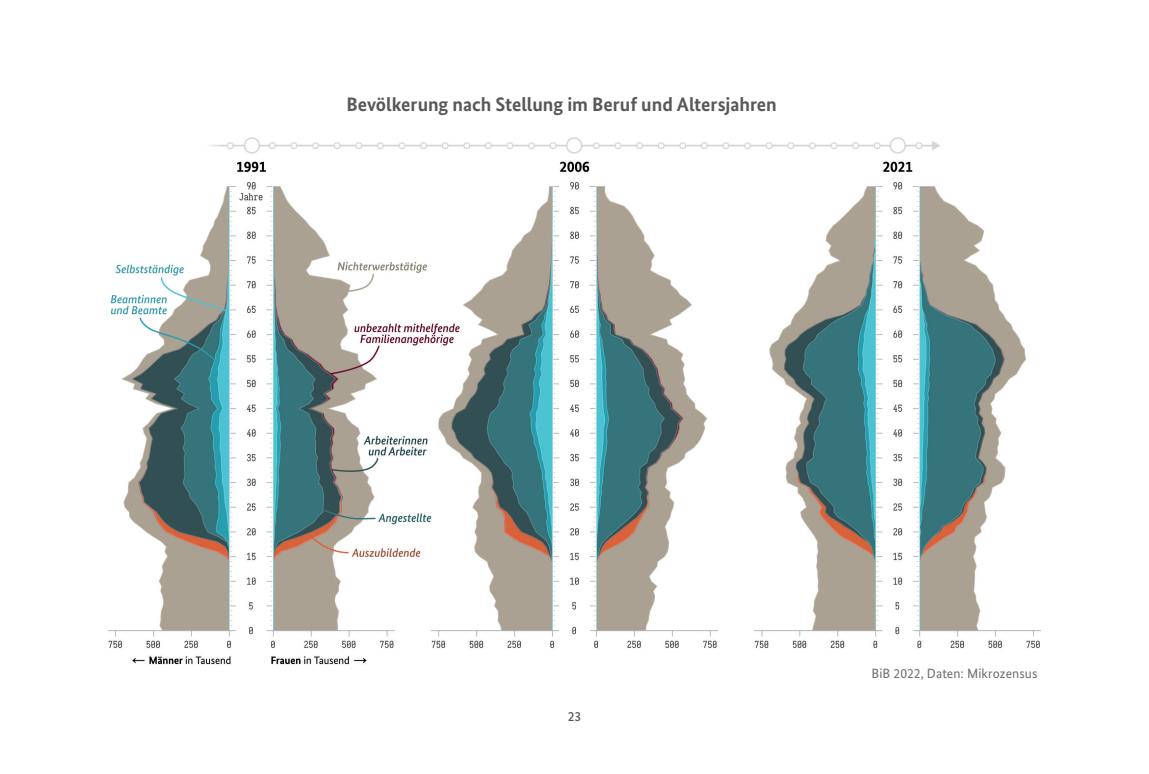
<style>
.page{position:relative;width:1149px;height:774px;background:#fff}
.page>*{position:absolute;margin:0;border:0;box-sizing:border-box;transform-origin:0 0}
.t1{font:700 19.5px "Bundes Sans";color:#57585a}
.t2{font:13.5px "Bundes Sans";letter-spacing:.01em;color:#6c6d70}
.t3{font:500 13.5px "Bundes Sans";color:#57585a}
</style>
<div class="page">
<img style="left:109px;top:137px;width:930px;height:528px">
<p class="t1" style="left:346px;top:92px;width:432px">Bevölkerung nach Stellung im Beruf und Altersjahren</p>
<p class="t3" style="left:567px;top:708px;width:15px">23</p>
<p class="t2" style="left:871px;top:665px;width:167px">BiB 2022, Daten: Mikrozensus</p>
</div>
